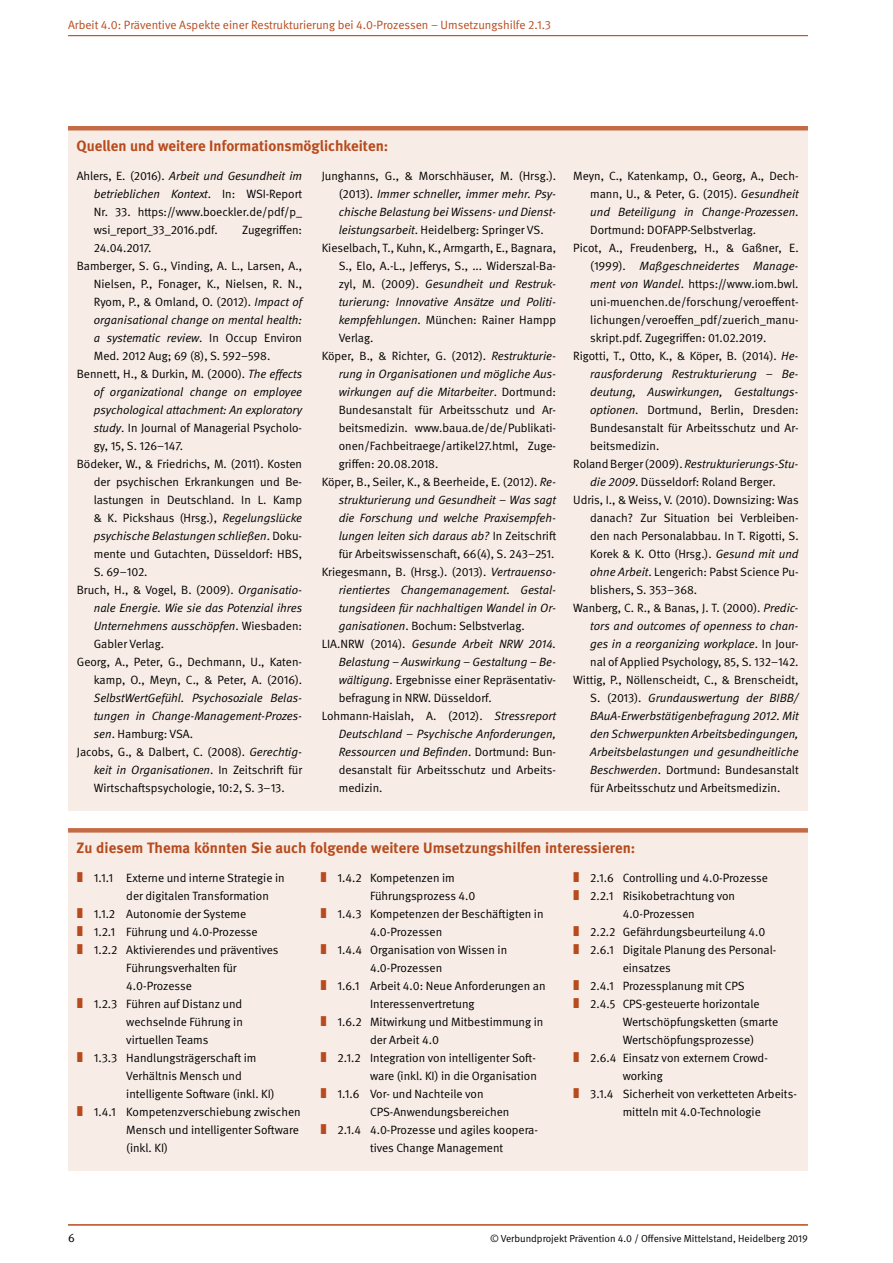
<style>
.page{position:relative;width:893px;height:1263px;background:#fff}
.page>*{position:absolute;margin:0;border:0;box-sizing:border-box;transform-origin:0 0}
.L_H3_Quellen{font:700 15px "DGUV Meta";letter-spacing:.005em;color:#b74b1e}
.L_Quellen{font:12px/18px "DGUV Meta";color:#000;text-align:justify}
.L_Quellen-2{font:italic 12px/18px "DGUV Meta";color:#000;text-align:justify}
.t1{font:12px "DGUV Meta";color:#b74b1e}
.t2{font:10.2px "DGUV Meta";color:#000}
.s1{font-style:italic}
.s2{font-style:normal}
</style>
<div class="page">
<hr style="left:68px;top:35px;width:740px;height:1px;background:#b74b1e">
<hr style="left:68px;top:1224px;width:740px;height:2px;background:#b74b1e">
<div style="left:68px;top:126px;width:740px;height:684px;background:#f8ede6"></div>
<div style="left:68px;top:126px;width:740px;height:5px;background:#c46b46"></div>
<div style="left:68px;top:828px;width:740px;height:342px;background:#f8ede6"></div>
<div style="left:68px;top:828px;width:740px;height:5px;background:#c46b46"></div>
<p class="t1" style="left:68px;top:18px;width:485px">Arbeit 4.0: Präventive Aspekte einer Restrukturierung bei 4.0-Prozessen – Umsetzungshilfe 2.1.3</p>
<p class="L_H3_Quellen" style="left:77px;top:137px;width:313px">Quellen und weitere Informationsmöglichkeiten:</p>
<p class="L_Quellen" style="left:94px;top:167px;width:210px;text-indent:-17px">Ahlers, E. (2016). <span class="s1">Arbeit und Gesundheit im betrieblichen Kontext</span>. In: WSI-Report Nr. 33. https://www.boeckler.de/pdf/p_ wsi_report_33_2016.pdf.</p>
<p class="L_Quellen-2" style="left:339px;top:167px;width:219px;text-indent:-17px"><span class="s2">Junghanns, G., &amp; Morschhäuser, M. (Hrsg.). (2013).</span> Immer schneller, immer mehr. Psy&shy;chische Belastung bei Wissens- und Dienst&shy;leistungsarbeit<span class="s2">. Heidelberg: Springer VS.</span></p>
<p class="L_Quellen" style="left:339px;top:239px;width:219px;text-indent:-17px">Kieselbach, T., Kuhn, K., Armgarth, E., Bagnara, S., Elo, A.-L., Jefferys, S., ... Widerszal-Ba&shy;zyl, M. (2009). <span class="s1">Gesundheit und Restruk&shy;turierung: Innovative Ansätze und Politi&shy;kempfehlungen</span>. München: Rainer Hampp Verlag.</p>
<p class="L_Quellen" style="left:339px;top:347px;width:219px;text-indent:-17px">Köper, B., &amp; Richter, G. (2012). <span class="s1">Restrukturie&shy;rung in Organisationen und mögliche Aus&shy;wirkungen auf die Mitarbeiter</span>. Dortmund:<br>Bundesanstalt für Arbeitsschutz und Ar&shy;beitsmedizin. www.baua.de/de/Publikati&shy;onen/Fachbeitraege/artikel27.html, Zuge&shy;griffen: 20.08.2018.</p>
<p class="L_Quellen-2" style="left:339px;top:473px;width:219px;text-indent:-17px"><span class="s2">Köper, B., Seiler, K., &amp; Beerheide, E. (2012).</span> Re&shy;strukturierung und Gesundheit – Was sagt die Forschung und welche Praxisempfeh&shy;lungen leiten sich daraus ab? <span class="s2">In Zeitschrift für Arbeitswissenschaft, 66(4), S. 243–251.</span></p>
<p class="L_Quellen-2" style="left:339px;top:563px;width:219px;text-indent:-17px"><span class="s2">Kriegesmann, B. (Hrsg.). (2013).</span> Vertrauenso&shy;rientiertes Changemanagement. Gestal&shy;tungsideen für nachhaltigen Wandel in Or&shy;ganisationen<span class="s2">. Bochum: Selbstverlag.</span></p>
<p class="L_Quellen" style="left:339px;top:635px;width:219px;text-indent:-17px">LIA.NRW (2014). <span class="s1">Gesunde Arbeit NRW 2014.<br>Belastung – Auswirkung – Gestaltung – Be&shy;wältigung</span>. Ergebnisse einer Repräsentativ&shy;befragung in NRW. Düsseldorf.</p>
<p class="L_Quellen" style="left:339px;top:707px;width:219px;text-indent:-17px">Lohmann-Haislah, A. (2012). <span class="s1">Stressreport Deutschland – Psychische Anforderungen, Ressourcen und Befinden</span>. Dortmund: Bun&shy;desanstalt für Arbeitsschutz und Arbeits&shy;medizin.</p>
<p class="L_Quellen" style="left:242px;top:221px;width:61px">Zugegriffen:</p>
<p class="L_Quellen" style="left:94px;top:239px;width:59px">24.04.2017.</p>
<p class="L_Quellen" style="left:94px;top:257px;width:210px;text-indent:-17px">Bamberger, S. G., Vinding, A. L., Larsen, A., Nielsen, P., Fonager, K., Nielsen, R. N., Ryom, P., &amp; Omland, O. (2012). <span class="s1">Impact of organisational change on mental health: a systematic review</span>. In Occup Environ Med. 2012 Aug; 69 (8), S. 592–598.</p>
<p class="L_Quellen-2" style="left:94px;top:365px;width:210px;text-indent:-17px"><span class="s2">Bennett, H., &amp; Durkin, M. (2000).</span> The effects of organizational change on employee psychological attachment: An exploratory study<span class="s2">. In Journal of Managerial Psycholo&shy;gy, 15, S. 126–147.</span></p>
<p class="L_Quellen" style="left:94px;top:455px;width:210px;text-indent:-17px">Bödeker, W., &amp; Friedrichs, M. (2011). Kosten der psychischen Erkrankungen und Be&shy;lastungen in Deutschland. In L. Kamp &amp; K. Pickshaus (Hrsg.), <span class="s1">Regelungslücke psychische Belastungen schließen</span>. Doku&shy;mente und Gutachten, Düsseldorf: HBS, S. 69–102.</p>
<p class="L_Quellen-2" style="left:94px;top:581px;width:210px;text-indent:-17px"><span class="s2">Bruch, H., &amp; Vogel, B. (2009).</span> Organisatio&shy;nale Energie. Wie sie das Potenzial ihres Unternehmens ausschöpfen<span class="s2">. Wiesbaden:<br>Gabler Verlag.</span></p>
<p class="L_Quellen" style="left:94px;top:653px;width:210px;text-indent:-17px">Georg, A., Peter, G., Dechmann, U., Katen&shy;kamp, O., Meyn, C., &amp; Peter, A. (2016).<br><span class="s1">SelbstWertGefühl. Psychosoziale Belas&shy;tungen in Change-Management-Prozes&shy;sen</span>. Hamburg: VSA.</p>
<p class="L_Quellen" style="left:94px;top:743px;width:210px;text-indent:-17px">Jacobs, G., &amp; Dalbert, C. (2008). <span class="s1">Gerechtig&shy;keit in Organisationen</span>. In Zeitschrift für Wirtschaftspsychologie, 10:2, S. 3–13.</p>
<p class="L_Quellen" style="left:590px;top:167px;width:210px;text-indent:-17px">Meyn, C., Katenkamp, O., Georg, A., Dech&shy;mann, U., &amp; Peter, G. (2015). <span class="s1">Gesundheit und Beteiligung in Change-Prozessen</span>.<br>Dortmund: DOFAPP-Selbstverlag.</p>
<p class="L_Quellen" style="left:590px;top:239px;width:210px;text-indent:-17px">Picot, A., Freudenberg, H., &amp; Gaßner, E. (1999). <span class="s1">Maßgeschneidertes Manage&shy;ment von Wandel</span>. https://www.iom.bwl. uni-muenchen.de/forschung/veroeffent&shy;lichungen/veroeffen_pdf/zuerich_manu&shy;skript.pdf. Zugegriffen: 01.02.2019.</p>
<p class="L_Quellen" style="left:590px;top:347px;width:210px;text-indent:-17px">Rigotti, T., Otto, K., &amp; Köper, B. (2014). <span class="s1">He&shy;rausforderung Restrukturierung – Be&shy;deutung, Auswirkungen, Gestaltungs&shy;optionen</span>. Dortmund, Berlin, Dresden:<br>Bundesanstalt für Arbeitsschutz und Ar&shy;beitsmedizin.</p>
<p class="L_Quellen" style="left:573px;top:455px;width:227px;text-align:center">Roland Berger (2009). <span class="s1">Restrukturierungs-Stu&shy;die 2009</span>. Düsseldorf: Roland Berger.</p>
<p class="L_Quellen" style="left:590px;top:491px;width:210px;text-indent:-17px">Udris, I., &amp; Weiss, V. (2010). Downsizing: Was danach? Zur Situation bei Verbleiben&shy;den nach Personalabbau. In T. Rigotti, S.<br>Korek &amp; K. Otto (Hrsg.). <span class="s1">Gesund mit und ohne Arbeit</span>. Lengerich: Pabst Science Pu&shy;blishers, S. 353–368.</p>
<p class="L_Quellen" style="left:590px;top:599px;width:210px;text-indent:-17px">Wanberg, C. R., &amp; Banas, J. T. (2000). <span class="s1">Predic&shy;tors and outcomes of openness to chan&shy;ges in a reorganizing workplace</span>. In Jour&shy;nal of Applied Psychology, 85, S. 132–142.</p>
<p class="L_Quellen-2" style="left:590px;top:671px;width:210px;text-indent:-17px"><span class="s2">Wittig, P., Nöllenscheidt, C., &amp; Brenscheidt, S. (2013).</span> Grundauswertung der BIBB/ BAuA-Erwerbstätigenbefragung 2012. Mit den Schwerpunkten Arbeitsbedingungen, Arbeitsbelastungen und gesundheitliche Beschwerden<span class="s2">. Dortmund: Bundesanstalt für Arbeitsschutz und Arbeitsmedizin.</span></p>
<p class="L_H3_Quellen" style="left:77px;top:839px;width:560px">Zu diesem Thema könnten Sie auch folgende weitere Umsetzungshilfen interessieren:</p>
<p class="L_Quellen" style="left:126px;top:869px;width:160px;text-indent:-32px">1.1.1 Externe und interne Strategie in der digitalen Transformation</p>
<p class="L_Quellen" style="left:94px;top:905px;width:154px">1.1.2 Autonomie der Systeme</p>
<p class="L_Quellen" style="left:94px;top:923px;width:165px">1.2.1 Führung und 4.0-Prozesse</p>
<p class="L_Quellen" style="left:126px;top:941px;width:154px;text-align:left;text-indent:-32px">1.2.2 Aktivierendes und präventives<br>Führungsverhalten für<br>4.0-Prozesse</p>
<p class="L_Quellen" style="left:126px;top:995px;width:118px;text-indent:-32px">1.2.3 Führen auf Distanz und wechselnde Führung in virtuellen Teams</p>
<p class="L_Quellen" style="left:126px;top:1049px;width:150px;text-align:left;text-indent:-32px">1.3.3 Handlungsträgerschaft im<br>Verhältnis Mensch und intelligente Software (inkl. KI)</p>
<p class="L_Quellen" style="left:126px;top:1103px;width:176px;text-align:left;text-indent:-32px">1.4.1 Kompetenzverschiebung zwischen<br>Mensch und intelligenter Software (inkl. KI)</p>
<p class="L_Quellen" style="left:590px;top:869px;width:179px">2.1.6 Controlling und 4.0-Prozesse</p>
<p class="L_Quellen" style="left:623px;top:887px;width:114px;text-indent:-32px">2.2.1 Risikobetrachtung von<br>4.0-Prozessen</p>
<p class="L_Quellen" style="left:590px;top:923px;width:177px">2.2.2 Gefährdungsbeurteilung 4.0</p>
<p class="L_Quellen" style="left:623px;top:941px;width:154px;text-indent:-32px">2.6.1 Digitale Planung des Personal&shy;einsatzes</p>
<p class="L_Quellen" style="left:590px;top:977px;width:156px">2.4.1 Prozessplanung mit CPS</p>
<p class="L_Quellen" style="left:623px;top:995px;width:157px;text-align:left;text-indent:-32px">2.4.5 CPS-gesteuerte horizontale<br>Wertschöpfungsketten (smarte<br>Wertschöpfungsprozesse)</p>
<p class="L_Quellen" style="left:623px;top:1049px;width:145px;text-indent:-32px">2.6.4 Einsatz von externem Crowd&shy;working</p>
<p class="L_Quellen" style="left:590px;top:1085px;width:208px;text-align:center">3.1.4 Sicherheit von verketteten Arbeits&shy;mitteln mit 4.0-Technologie</p>
<p class="L_Quellen" style="left:370px;top:869px;width:107px;text-indent:-32px">1.4.2 Kompetenzen im<br>Führungsprozess 4.0</p>
<p class="L_Quellen" style="left:370px;top:905px;width:175px;text-indent:-32px">1.4.3 Kompetenzen der Beschäftigten in<br>4.0-Prozessen</p>
<p class="L_Quellen" style="left:370px;top:941px;width:139px;text-indent:-32px">1.4.4 Organisation von Wissen in<br>4.0-Prozessen</p>
<p class="L_Quellen" style="left:370px;top:977px;width:177px;text-indent:-32px">1.6.1 Arbeit 4.0: Neue Anforderungen an<br>Interessenvertretung</p>
<p class="L_Quellen" style="left:370px;top:1013px;width:175px;text-indent:-32px">1.6.2 Mitwirkung und Mitbestimmung in der Arbeit 4.0</p>
<p class="L_Quellen" style="left:338px;top:1049px;width:201px;text-align:right">2.1.2 Integration von intelligenter Soft&shy;ware (inkl. KI) in die Organisation</p>
<p class="L_Quellen" style="left:370px;top:1085px;width:141px;text-indent:-32px">1.1.6 Vor- und Nachteile von<br>CPS-Anwendungsbereichen</p>
<p class="L_Quellen" style="left:338px;top:1121px;width:201px;text-align:center">2.1.4 4.0-Prozesse und agiles koopera&shy;tives Change Management</p>
<p class="L_Quellen" style="left:68px;top:1229px;width:8px">6</p>
<p class="t2" style="left:490px;top:1233px;width:319px">© Verbundprojekt Prävention 4.0 / Offensive Mittelstand, Heidelberg 2019</p>
</div>
